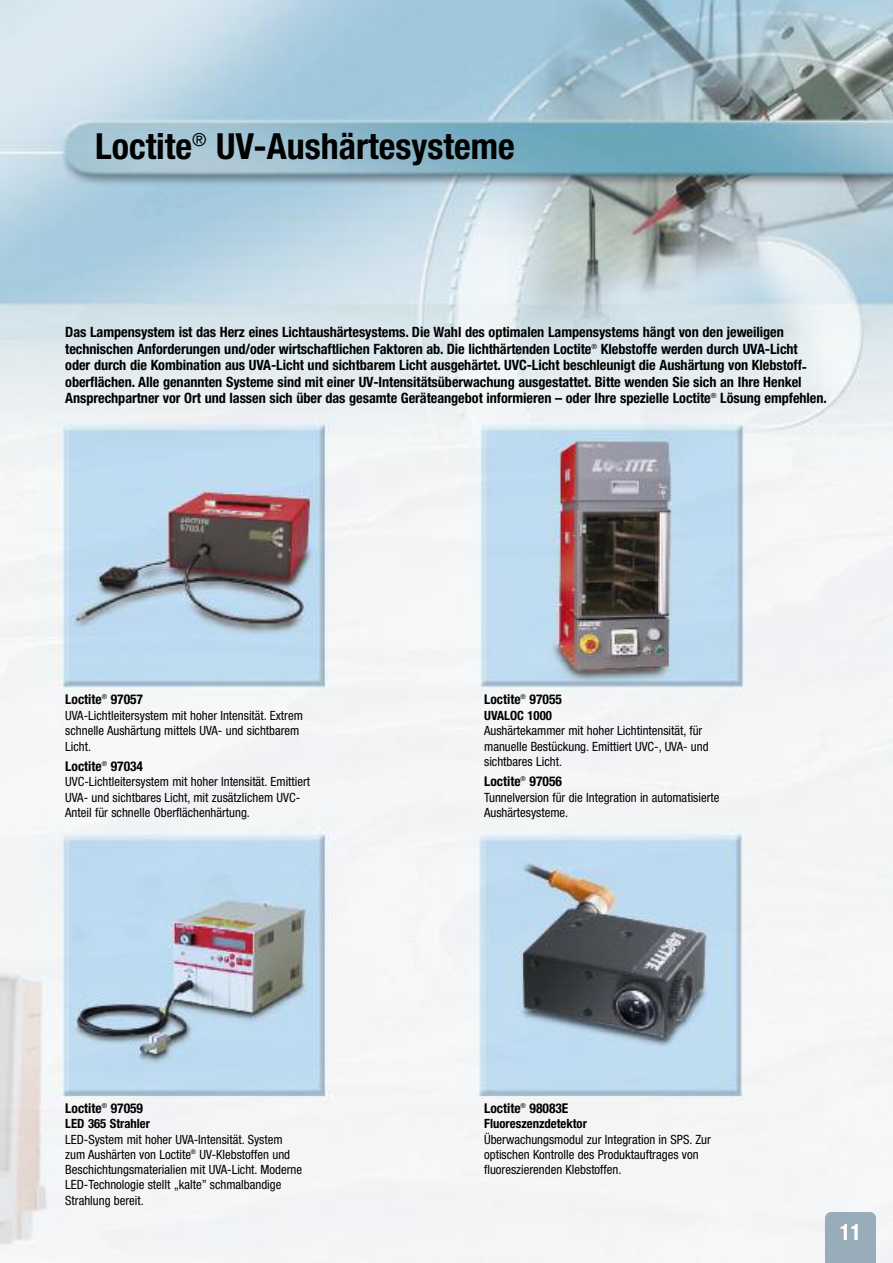
<style>
.page{position:relative;width:893px;height:1263px;background:#fff}
.page>*{position:absolute;margin:0;border:0;box-sizing:border-box;transform-origin:0 0}
.t1{font:700 condensed 36px "Helvetica Neue";color:#000}
.t2{font:700 condensed 22.5px "Helvetica Neue";color:#fff}
.t3{font:700 condensed 14.25px/16.5px "Helvetica Neue";letter-spacing:-.005em;color:#000}
.t4{font:700 condensed 13.5px "Helvetica Neue";color:#000}
.t5{font:condensed 12.75px/15.3px "Helvetica Neue";color:#000}
.t6{font:700 condensed 12.75px "Helvetica Neue";color:#000}
</style>
<div class="page">
<img style="left:0;top:0;width:893px;height:1263px">
<div style="left:825px;top:1212px;width:51px;height:51px;background:#98acba"></div>
<h1 class="t1" style="left:95px;top:133px;width:421px">Loctite<sup>®</sup> UV-Aushärtesysteme</h1>
<p class="t3" style="left:65px;top:325px;width:763px">Das Lampensystem ist das Herz eines Lichtaushärtesystems. Die Wahl des optimalen Lampensystems hängt von den jeweiligen technischen Anforderungen und/oder wirtschaftlichen Faktoren ab. Die lichthärtenden Loctite<sup>®</sup> Klebstoffe werden durch UVA-Licht<br>oder durch die Kombination aus UVA-Licht und sichtbarem Licht ausgehärtet. UVC-Licht beschleunigt die Aushärtung von Klebstoff&shy;oberflächen. Alle genannten Systeme sind mit einer UV-Intensitätsüberwachung ausgestattet. Bitte wenden Sie sich an Ihre Henkel Ansprechpartner vor Ort und lassen sich über das gesamte Geräteangebot informieren – oder Ihre spezielle Loctite<sup>®</sup> Lösung empfehlen.</p>
<p class="t4" style="left:65px;top:695px;width:79px">Loctite<sup>®</sup> 97057</p>
<p class="t5" style="left:65px;top:709px;width:239px">UVA-Lichtleitersystem mit hoher Intensität. Extrem schnelle Aushärtung mittels UVA- und sichtbarem<br>Licht.</p>
<p class="t4" style="left:65px;top:761px;width:79px">Loctite<sup>®</sup> 97034</p>
<p class="t5" style="left:65px;top:775px;width:246px">UVC-Lichtleitersystem mit hoher Intensität. Emittiert<br>UVA- und sichtbares Licht, mit zusätzlichem UVC-<br>Anteil für schnelle Oberflächenhärtung.</p>
<p class="t4" style="left:65px;top:1103px;width:79px">Loctite<sup>®</sup> 97059</p>
<p class="t6" style="left:65px;top:1119px;width:86px">LED 365 Strahler</p>
<p class="t5" style="left:65px;top:1132px;width:238px">LED-System mit hoher UVA-Intensität. System zum Aushärten von Loctite<sup>®</sup> UV-Klebstoffen und Beschichtungsmaterialien mit UVA-Licht. Moderne LED-Technologie stellt „kalte” schmalbandige Strahlung bereit.</p>
<p class="t4" style="left:484px;top:695px;width:79px">Loctite<sup>®</sup> 97055</p>
<p class="t6" style="left:484px;top:711px;width:69px">UVALOC 1000</p>
<p class="t5" style="left:484px;top:724px;width:226px">Aushärtekammer mit hoher Lichtintensität, für manuelle Bestückung. Emittiert UVC-, UVA- und sichtbares Licht.</p>
<p class="t4" style="left:484px;top:776px;width:79px">Loctite<sup>®</sup> 97056</p>
<p class="t5" style="left:484px;top:790px;width:237px">Tunnelversion für die Integration in automatisierte<br>Aushärtesysteme.</p>
<p class="t4" style="left:484px;top:1103px;width:86px">Loctite<sup>®</sup> 98083E</p>
<p class="t6" style="left:484px;top:1119px;width:104px">Fluoreszenzdetektor</p>
<p class="t5" style="left:484px;top:1132px;width:228px">Überwachungsmodul zur Integration in SPS. Zur optischen Kontrolle des Produktauftrages von fluoreszierenden Klebstoffen.</p>
<h2 class="t2" style="left:840px;top:1223px;width:23px">11</h2>
</div>
